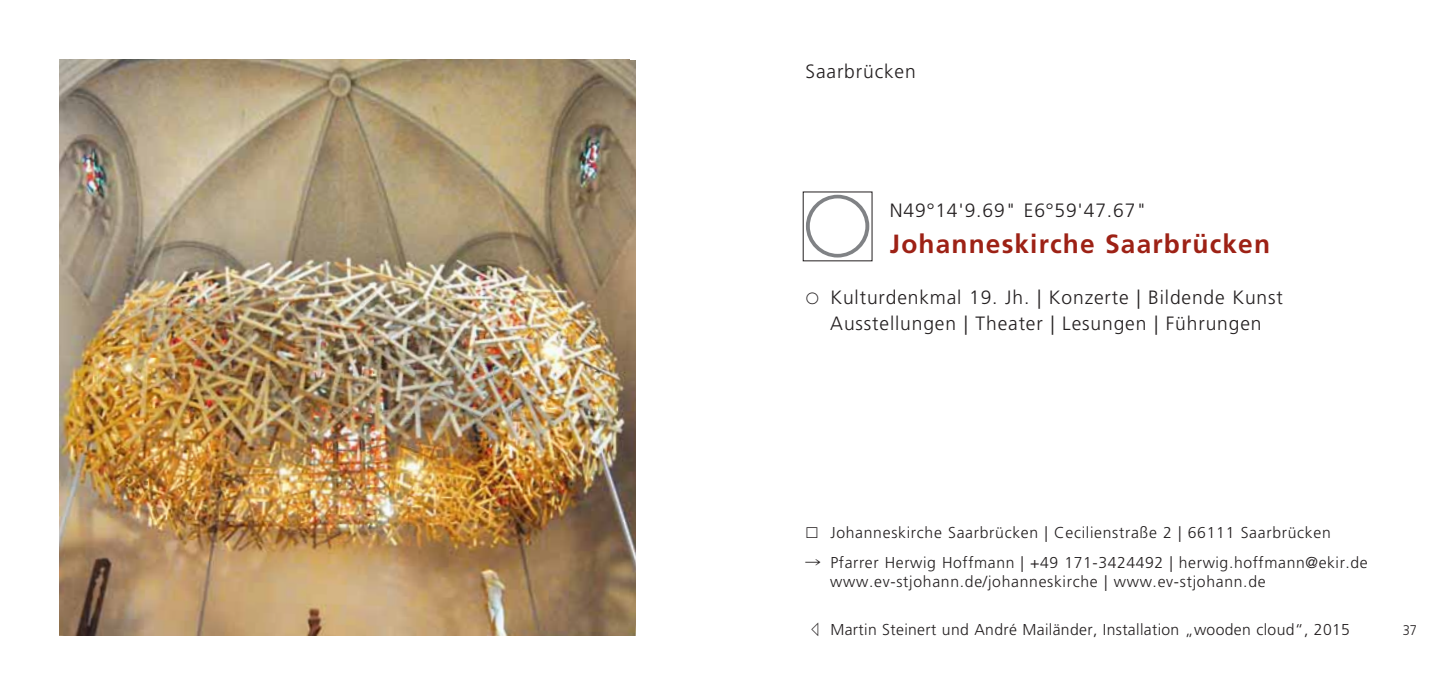
<style>
.page{position:relative;width:1439px;height:695px;background:#fff}
.page>*{position:absolute;margin:0;border:0;box-sizing:border-box;transform-origin:0 0}
.t1{font:700 26.25px "Frutiger LT Std";letter-spacing:.045em;color:#9d2115}
.t2{font:300 19.25px/26.2px "Frutiger LT Std";letter-spacing:.045em;color:#231f20;text-align:center}
.t3{font:300 15.75px/29.2px "Frutiger LT Std";letter-spacing:.04em;color:#231f20}
.t4{font:300 15.75px "Frutiger LT Std";letter-spacing:.02em;color:#231f20}
.t5{font:300 14px "Frutiger LT Std";color:#231f20;scale:.92 1}
.s1{font-family:"European Pi Three";font-weight:400;font-size:16.62px}
.s2{font-family:"European Pi Three";font-weight:400}
.s3{font-family:"European Pi Four";font-weight:400}
</style>
<div class="page">
<img style="left:60px;top:60px;width:575px;height:575px">
<svg style="left:806px;top:195px;width:63px;height:62px"></svg>
<p class="t2" style="left:805px;top:59px;width:112px">Saarbrücken</p>
<p class="t2" style="left:890px;top:198px;width:258px">N49°14'9.69" E6°59'47.67"</p>
<h1 class="t1" style="left:890px;top:234px;width:382px">Johanneskirche Saarbrücken</h1>
<p class="t2" style="left:805px;top:285px;width:479px"><span class="s1">é</span> Kulturdenkmal 19. Jh. | Konzerte | Bildende Kunst<br>Ausstellungen | Theater | Lesungen | Führungen</p>
<p class="t3" style="left:805px;top:519px;width:564px"><span class="s2">ä</span> <span class="s3">==</span>Johanneskirche Saarbrücken | Cecilienstraße 2 | 66111 Saarbrücken <span class="s3">o==</span>Pfarrer Herwig Hoffmann | +49 171-3424492 | herwig.hoffmann@ekir.de</p>
<p class="t3" style="left:830px;top:567px;width:437px">www.ev-stjohann.de/johanneskirche | www.ev-stjohann.de</p>
<p class="t4" style="left:811px;top:623px;width:540px"><span class="s2">Ä</span> Martin Steinert und André Mailänder, Installation „wooden cloud“, 2015</p>
<p class="t5" style="left:1402px;top:624px;width:17px">37</p>
</div>
